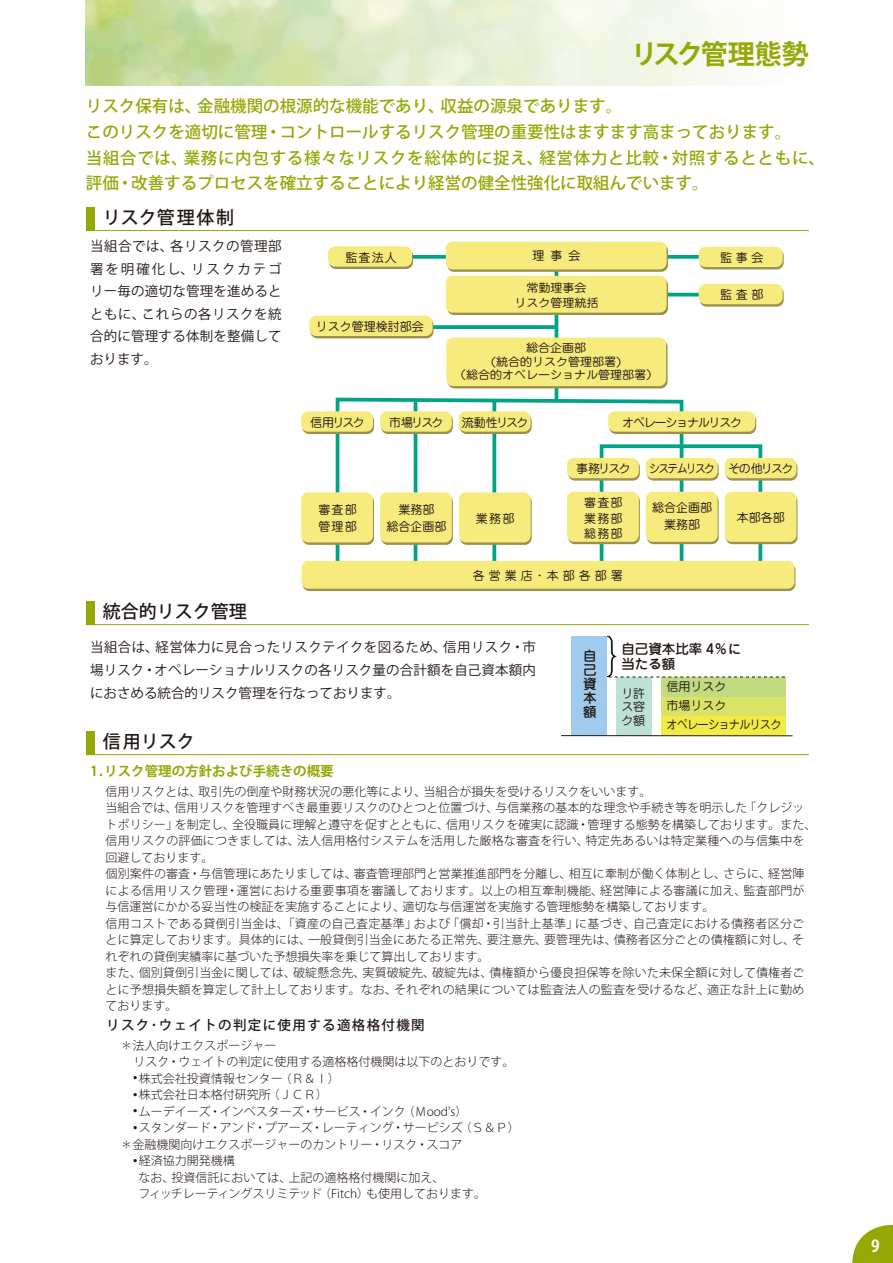
<style>
.page{position:relative;width:893px;height:1263px;background:#fff}
.page>*{position:absolute;margin:0;border:0;box-sizing:border-box;transform-origin:0 0}
.t1{font:700 27px "Koz Go Pro";letter-spacing:-.05em;color:#94a806}
.t2{font:500 18px "Koz Go Pro";color:#221815}
.t3{font:500 18px "Koz Go Pro";letter-spacing:.05em;color:#221815}
.t4{font:500 16.5px/25.5px "Koz Go Pro";color:#94a806}
.t5{font:700 16.5px "Koz Go Pro";color:#fff;scale:.9 1}
.t6{font:13.5px/22.5px "Koz Go Pro";letter-spacing:.01em;color:#221815;text-align:justify}
.t7{font:500 13.5px "Koz Go Pro";letter-spacing:.1em;color:#221815}
.t8{font:700 13.5px "Koz Go Pro";color:#94a806}
.t9{font:500 13.5px/14.1px "Jun 34 Pro";color:#221815;text-align:justify}
.t10{font:300 12px/16.5px "Koz Go Pro";letter-spacing:.005em;color:#221815}
.t11{font:12px/17px "Jun 201 Pro";color:#221815;text-align:center}
.t12{font:12px/18.8px "Jun 201 Pro";letter-spacing:-.08em;color:#221815}
.t13{font:12px "Jun 201 Pro";letter-spacing:-.15em;color:#221815;scale:.9 1}
.t14{font:12px "Jun 201 Pro";letter-spacing:-.1em;color:#221815}
.t15{font:11.4px/13.6px "Jun 201 Pro";color:#221815;text-align:center;scale:1.05 1}
</style>
<div class="page">
<svg style="left:86px;top:0;width:661px;height:85px;background:#deeac7"></svg>
<hr style="left:86px;top:230px;width:723px;height:1px;background:#94a806">
<div style="left:86px;top:207px;width:8px;height:24px;background:#94a806"></div>
<hr style="left:86px;top:624px;width:723px;height:1px;background:#94a806">
<div style="left:86px;top:601px;width:8px;height:24px;background:#94a806"></div>
<hr style="left:86px;top:754px;width:723px;height:1px;background:#94a806">
<div style="left:86px;top:731px;width:8px;height:24px;background:#94a806"></div>
<svg style="left:334px;top:396px;width:351px;height:165px"></svg>
<div style="left:600px;top:444px;width:162px;height:129px;border:4px solid #00a385"></div>
<hr style="left:555px;top:250px;width:3px;height:149px;background:#00a385">
<svg style="left:413px;top:255px;width:286px;height:4px"></svg>
<hr style="left:631px;top:293px;width:88px;height:3px;background:#00a385">
<svg style="left:433px;top:325px;width:122px;height:4px"></svg>
<div style="left:447px;top:244px;width:221px;height:28px;background:linear-gradient(to right,#9c934d,#9a924c);border-radius:7px"></div>
<div style="left:303px;top:563px;width:492px;height:28px;background:#9a924c;border-radius:7px"></div>
<svg style="left:700px;top:286px;width:84px;height:21px"></svg>
<div style="left:302px;top:414px;width:72px;height:20px;background:#9a924c;border-radius:7px"></div>
<div style="left:381px;top:414px;width:72px;height:20px;background:#9a924c;border-radius:7px"></div>
<div style="left:460px;top:414px;width:72px;height:20px;background:#9a924c;border-radius:7px"></div>
<div style="left:302px;top:495px;width:72px;height:50px;background:linear-gradient(to right,#9e964e,#99914c);border-radius:7px"></div>
<svg style="left:381px;top:495px;width:72px;height:50px"></svg>
<svg style="left:460px;top:495px;width:72px;height:50px"></svg>
<div style="left:609px;top:414px;width:147px;height:20px;background:#9a924c;border-radius:7px"></div>
<svg style="left:568px;top:460px;width:72px;height:21px"></svg>
<svg style="left:647px;top:460px;width:72px;height:21px"></svg>
<svg style="left:726px;top:460px;width:71px;height:21px"></svg>
<div style="left:568px;top:494px;width:72px;height:50px;background:#9a924c;border-radius:7px"></div>
<div style="left:647px;top:494px;width:72px;height:50px;background:#9a924c;border-radius:7px"></div>
<div style="left:726px;top:494px;width:71px;height:50px;background:#9a924c;border-radius:7px"></div>
<div style="left:310px;top:318px;width:123px;height:20px;background:#9a924c;border-radius:7px"></div>
<div style="left:447px;top:278px;width:221px;height:37px;background:#9a924c;border-radius:7px"></div>
<div style="left:448px;top:340px;width:219px;height:48px;background:#a29a50;border-radius:7px"></div>
<div style="left:446px;top:242px;width:221px;height:27px;background:#f8eb7d;border-radius:7px"></div>
<div style="left:302px;top:561px;width:492px;height:28px;background:#f8eb7d;border-radius:7px"></div>
<div style="left:700px;top:249px;width:84px;height:20px;background:#9a924c;border-radius:7px"></div>
<div style="left:699px;top:247px;width:84px;height:20px;background:#f8eb7d;border-radius:7px"></div>
<div style="left:699px;top:284px;width:84px;height:20px;background:#f8eb7d;border-radius:7px"></div>
<div style="left:301px;top:411px;width:72px;height:21px;background:#f8eb7d;border-radius:7px"></div>
<div style="left:380px;top:411px;width:72px;height:21px;background:#f8eb7d;border-radius:7px"></div>
<div style="left:459px;top:411px;width:72px;height:21px;background:#f8eb7d;border-radius:7px"></div>
<div style="left:301px;top:492px;width:72px;height:50px;background:#f8eb7d;border-radius:7px"></div>
<div style="left:380px;top:492px;width:72px;height:50px;background:#f8eb7d;border-radius:7px"></div>
<div style="left:459px;top:492px;width:72px;height:50px;background:#f8eb7d;border-radius:7px"></div>
<div style="left:608px;top:411px;width:147px;height:21px;background:#f8eb7d;border-radius:7px"></div>
<div style="left:567px;top:458px;width:72px;height:20px;background:#f8eb7d;border-radius:7px"></div>
<div style="left:646px;top:458px;width:72px;height:20px;background:#f8eb7d;border-radius:7px"></div>
<div style="left:725px;top:458px;width:71px;height:20px;background:#f8eb7d;border-radius:7px"></div>
<div style="left:567px;top:492px;width:72px;height:50px;background:#f8eb7d;border-radius:7px"></div>
<div style="left:646px;top:492px;width:72px;height:50px;background:#f8eb7d;border-radius:7px"></div>
<div style="left:725px;top:492px;width:71px;height:50px;background:#f8eb7d;border-radius:7px"></div>
<div style="left:309px;top:316px;width:123px;height:20px;background:#f8eb7d;border-radius:7px"></div>
<div style="left:329px;top:249px;width:84px;height:20px;background:#9a924c;border-radius:7px"></div>
<div style="left:328px;top:246px;width:84px;height:21px;background:#f8eb7d;border-radius:7px"></div>
<div style="left:446px;top:276px;width:221px;height:37px;background:#f8eb7d;border-radius:7px"></div>
<div style="left:446px;top:338px;width:220px;height:48px;background:#f8eb7d;border-radius:7px"></div>
<div style="left:661px;top:716px;width:124px;height:20px;background:#f0eb45"></div>
<div style="left:661px;top:697px;width:124px;height:19px;background:#d9e367"></div>
<div style="left:661px;top:677px;width:124px;height:20px;background:#c1db81"></div>
<div style="left:616px;top:677px;width:36px;height:59px;background:#bde1d6"></div>
<div style="left:571px;top:636px;width:36px;height:100px;background:#a1cbed"></div>
<hr style="left:561px;top:735px;width:231px;height:1px;background:#221815">
<svg style="left:607px;top:636px;width:181px;height:41px"></svg>
<svg style="left:852px;top:1224px;width:41px;height:39px"></svg>
<p class="t1" style="left:631px;top:37px;width:180px">リスク管理態勢</p>
<p class="t4" style="left:86px;top:94px;width:741px">リスク保有は、金融機関の根源的な機能であり、収益の源泉であります。<br>このリスクを適切に管理・コントロールするリスク管理の重要性はますます高まっております。<br>当組合では、業務に内包する様々なリスクを総体的に捉え、経営体力と比較・対照するとともに、評価・改善するプロセスを確立することにより経営の健全性強化に取組んでいます。</p>
<p class="t3" style="left:103px;top:206px;width:133px">リスク管理体制</p>
<p class="t6" style="left:90px;top:235px;width:193px">当組合では、各リスクの管理部署を明確化し、リスクカテゴリー毎の適切な管理を進めるとともに、これらの各リスクを統合的に管理する体制を整備しております。</p>
<p class="t11" style="left:532px;top:245px;width:49px">理事会</p>
<p class="t11" style="left:345px;top:247px;width:53px">監査法人</p>
<p class="t15" style="left:514px;top:279px;width:81px;line-height:14.9px">常勤理事会<br>リスク管理統括</p>
<p class="t15" style="left:454px;top:340px;width:196px">総合企画部<br>(統合的リスク管理部署)<br>（総合的オペレーショナル管理部署）</p>
<p class="t11" style="left:316px;top:317px;width:109px">リスク管理検討部会</p>
<p class="t11" style="left:720px;top:248px;width:45px">監事会</p>
<p class="t11" style="left:720px;top:285px;width:45px">監査部</p>
<p class="t11" style="left:310px;top:412px;width:56px">信用リスク</p>
<p class="t11" style="left:389px;top:412px;width:56px">市場リスク</p>
<p class="t11" style="left:462px;top:412px;width:68px">流動性リスク</p>
<p class="t11" style="left:318px;top:499px;width:40px;text-align:left">審査部管理部</p>
<p class="t11" style="left:386px;top:499px;width:61px">業務部<br>総合企画部</p>
<p class="t11" style="left:476px;top:508px;width:40px">業務部</p>
<p class="t14" style="left:622px;top:412px;width:121px">オペレーショナルリスク</p>
<p class="t11" style="left:576px;top:459px;width:56px">事務リスク</p>
<p class="t13" style="left:649px;top:459px;width:162px">システムリスク その他リスク</p>
<p class="t11" style="left:584px;top:494px;width:40px;line-height:15.3px;text-align:justify">審査部業務部総務部</p>
<p class="t11" style="left:652px;top:498px;width:61px">総合企画部業務部</p>
<p class="t11" style="left:737px;top:507px;width:49px">本部各部</p>
<p class="t2" style="left:103px;top:600px;width:146px">統合的リスク管理</p>
<p class="t11" style="left:473px;top:565px;width:151px">各 営 業 店 ・ 本 部 各 部 署</p>
<p class="t6" style="left:90px;top:637px;width:447px">当組合は、経営体力に見合ったリスクテイクを図るため、信用リスク・市場リスク・オペレーショナルリスクの各リスク量の合計額を自己資本額内におさめる統合的リスク管理を行なっております。</p>
<p class="t9" style="left:583px;top:647px;width:15px">自己資本額</p>
<p class="t2" style="left:103px;top:730px;width:93px">信用リスク</p>
<p class="t9" style="left:621px;top:640px;width:121px;line-height:15px">自己資本比率 4％に当たる額</p>
<p class="t12" style="left:666px;top:676px;width:117px">信用リスク<br>市場リスク<br>オペレーショナルリスク</p>
<p class="t11" style="left:621px;top:686px;width:25px;line-height:13.2px;text-align:justify">リ許ス容ク額</p>
<p class="t8" style="left:90px;top:763px;width:245px">1.リスク管理の方針および手続きの概要</p>
<p class="t10" style="left:106px;top:783px;width:712px">信用リスクとは、取引先の倒産や財務状況の悪化等により、当組合が損失を受けるリスクをいいます。<br>当組合では、信用リスクを管理すべき最重要リスクのひとつと位置づけ、与信業務の基本的な理念や手続き等を明示した「クレジットポリシー」を制定し、全役職員に理解と遵守を促すとともに、信用リスクを確実に認識・管理する態勢を構築しております。また、信用リスクの評価につきましては、法人信用格付システムを活用した厳格な審査を行い、特定先あるいは特定業種への与信集中を回避しております。<br>個別案件の審査・与信管理にあたりましては、審査管理部門と営業推進部門を分離し、相互に牽制が働く体制とし、さらに、経営陣による信用リスク管理・運営における重要事項を審議しております。以上の相互牽制機能、経営陣による審議に加え、監査部門が与信運営にかかる妥当性の検証を実施することにより、適切な与信運営を実施する管理態勢を構築しております。<br>信用コストである貸倒引当金は、「資産の自己査定基準」および「償却・引当計上基準」に基づき、自己査定における債務者区分ごとに算定しております。具体的には、一般貸倒引当金にあたる正常先、要注意先、要管理先は、債務者区分ごとの債権額に対し、それぞれの貸倒実績率に基づいた予想損失率を乗じて算出しております。<br>また、個別貸倒引当金に関しては、破綻懸念先、実質破綻先、破綻先は、債権額から優良担保等を除いた未保全額に対して債権者ごとに予想損失額を算定して計上しております。なお、それぞれの結果については監査法人の監査を受けるなど、適正な計上に勤めております。</p>
<p class="t7" style="left:106px;top:1016px;width:320px">リスク･ウェイトの判定に使用する適格格付機関</p>
<p class="t10" style="left:133px;top:1037px;width:382px;text-indent:-13px">＊法人向けエクスポージャー<br>リスク・ウェイトの判定に使用する適格格付機関は以下のとおりです。</p>
<p class="t10" style="left:133px;top:1070px;width:208px"><sup>●</sup> 株式会社投資情報センター（Ｒ＆Ｉ）</p>
<p class="t10" style="left:133px;top:1086px;width:196px"><sup>●</sup> 株式会社日本格付研究所（ＪＣＲ）</p>
<p class="t10" style="left:133px;top:1103px;width:336px"><sup>●</sup> ムーデイーズ・インベスターズ・サービス・インク（Ｍood's）</p>
<p class="t10" style="left:121px;top:1119px;width:401px;text-indent:13px"><sup>●</sup> スタンダード・アンド・プアーズ・レーティング・サービシズ（Ｓ＆Ｐ）＊金融機関向けエクスポージャーのカントリー・リスク・スコア</p>
<p class="t10" style="left:138px;top:1152px;width:349px;text-indent:-5px"><sup>●</sup> 経済協力開発機構<br>なお、投資信託においては、上記の適格格付機関に加え、<br>フィッチレーティングスリミテッド（Fitch）も使用しております。</p>
<p class="t5" style="left:871px;top:1235px;width:11px">9</p>
</div>
